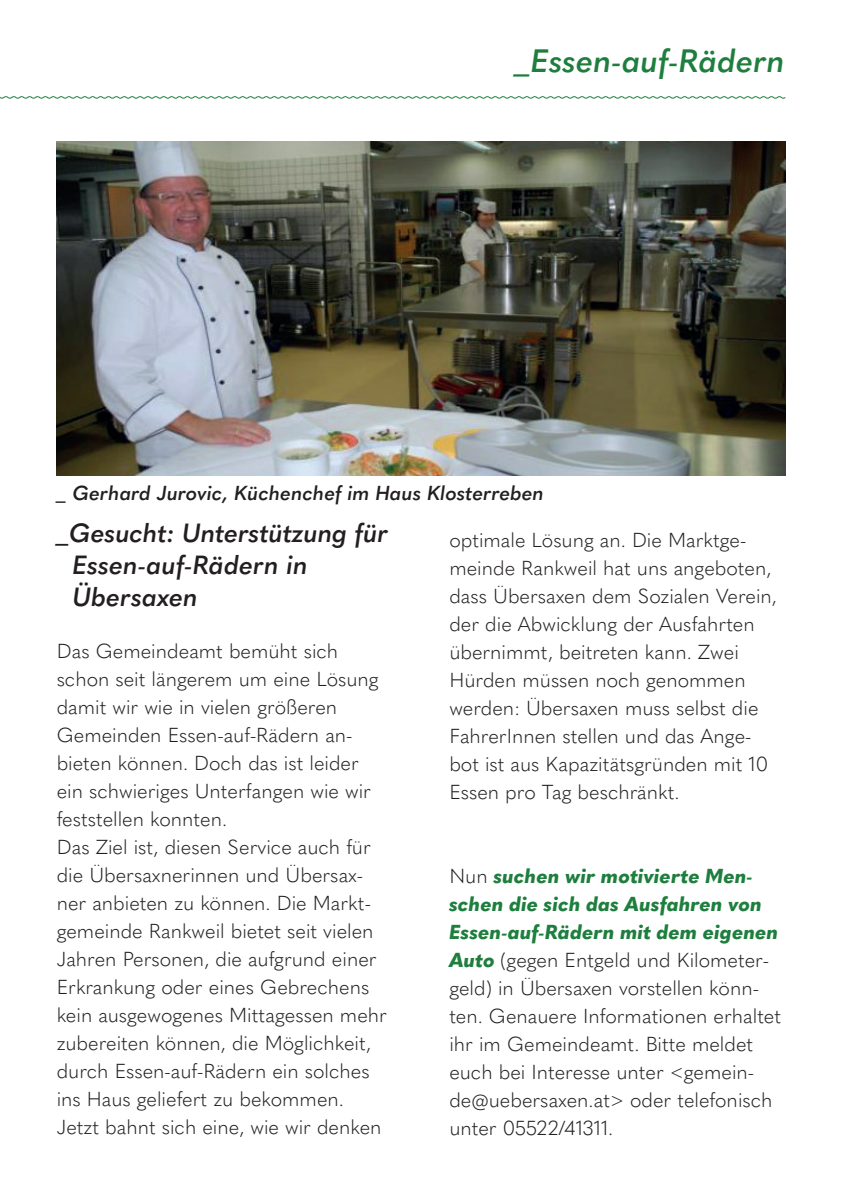
<style>
.page{position:relative;width:842px;height:1191px;background:#fff}
.page>*{position:absolute;margin:0;border:0;box-sizing:border-box;transform-origin:0 0}
.t1{font:italic 600 32px "Quasimoda";color:#1d7e3d}
.t2{font:italic 600 26px/32px "Quasimoda";color:#231f20}
.t3{font:300 20px/28px "Quasimoda";color:#231f20}
.t4{font:italic 600 20px "Quasimoda";color:#231f20}
.s1{font-weight:800;font-style:italic;color:#1d7e3d}
</style>
<div class="page">
<svg style="left:0;top:96px;width:786px;height:3px"></svg>
<img style="left:57px;top:142px;width:728px;height:333px">
<h1 class="t1" style="left:515px;top:36px;width:272px">_Essen-auf-Rädern</h1>
<p class="t4" style="left:57px;top:477px;width:489px">_ Gerhard Jurovic, Küchenchef im Haus Klosterreben</p>
<p class="t3" style="left:449px;top:525px;width:329px">optimale Lösung an. Die Marktge&shy;meinde Rankweil hat uns angeboten, dass Übersaxen dem Sozialen Verein, der die Abwicklung der Ausfahrten übernimmt, beitreten kann. Zwei Hürden müssen noch genommen werden: Übersaxen muss selbst die FahrerInnen stellen und das Ange&shy;bot ist aus Kapazitätsgründen mit 10<br>Essen pro Tag beschränkt.</p>
<h2 class="t2" style="left:73px;top:514px;width:318px;text-indent:-16px">_Gesucht: Unterstützung für<br>Essen-auf-Rädern in<br>Übersaxen</h2>
<p class="t3" style="left:57px;top:635px;width:332px">Das Gemeindeamt bemüht sich schon seit längerem um eine Lösung damit wir wie in vielen größeren Gemeinden Essen-auf-Rädern an&shy;bieten können. Doch das ist leider ein schwieriges Unterfangen wie wir feststellen konnten.<br>Das Ziel ist, diesen Service auch für die Übersaxnerinnen und Übersax&shy;ner anbieten zu können. Die Markt&shy;gemeinde Rankweil bietet seit vielen Jahren Personen, die aufgrund einer Erkrankung oder eines Gebrechens kein ausgewogenes Mittagessen mehr zubereiten können, die Möglichkeit, durch Essen-auf-Rädern ein solches ins Haus geliefert zu bekommen.<br>Jetzt bahnt sich eine, wie wir denken</p>
<p class="t3" style="left:449px;top:861px;width:333px">Nun <span class="s1">suchen wir motivierte Men&shy;schen die sich das Ausfahren von Essen-auf-Rädern mit dem eigenen Auto</span> (gegen Entgeld und Kilometer&shy;geld) in Übersaxen vorstellen könn&shy;ten. Genauere Informationen erhaltet ihr im Gemeindeamt. Bitte meldet euch bei Interesse unter &lt;gemein&shy;de@uebersaxen.at&gt; oder telefonisch unter 05522/41311.</p>
</div>
